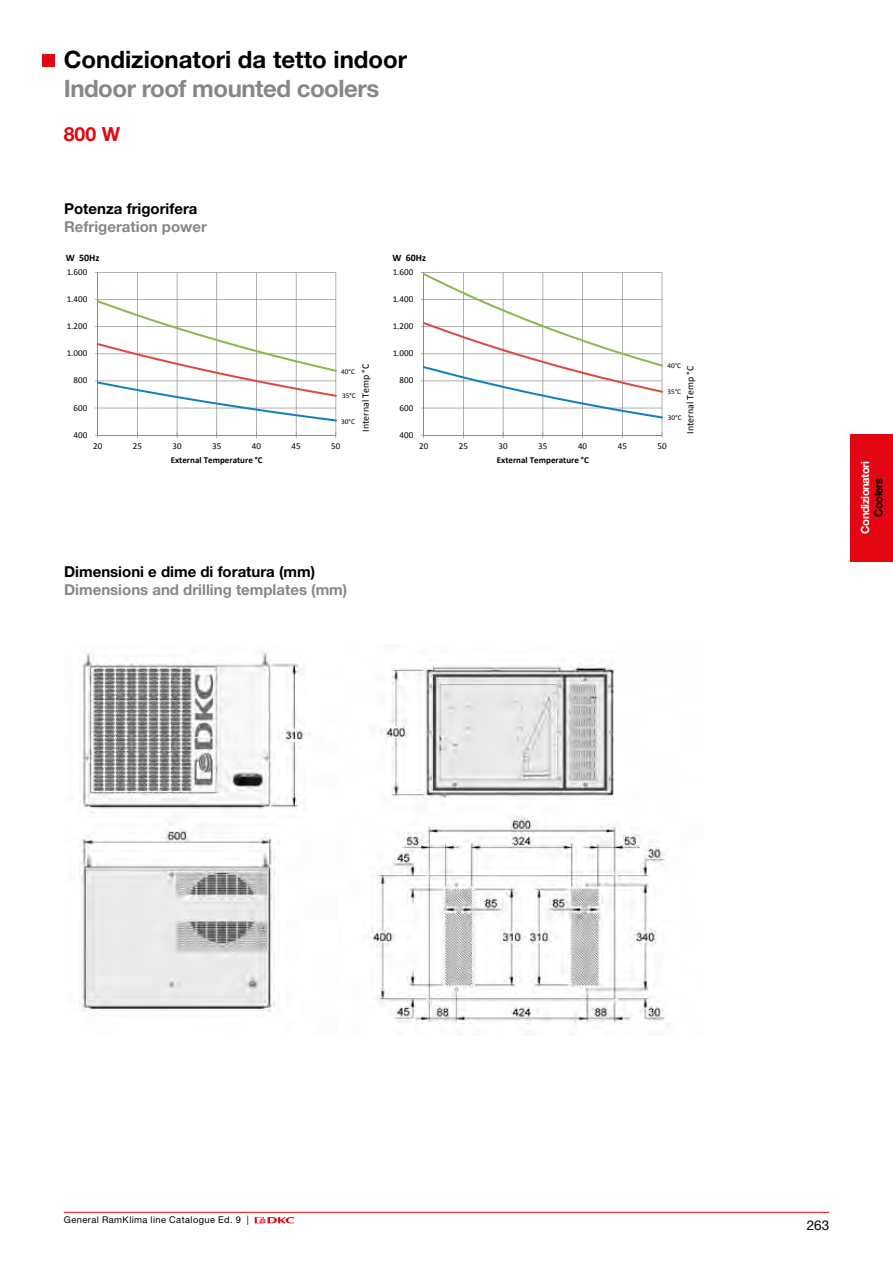
<style>
.page{position:relative;width:893px;height:1263px;background:#fff}
.page>*{position:absolute;margin:0;border:0;box-sizing:border-box;transform-origin:0 0}
.t1{font:700 24px "Helvetica Neue LT Std";color:#000}
.t2{font:700 24px "Helvetica Neue LT Std";letter-spacing:-.02em;color:#878787}
.t3{font:700 19.5px "Helvetica Neue LT Std";color:#e30613}
.t4{font:700 15px "Helvetica Neue LT Std";color:#878787}
.t5{font:700 15px "Helvetica Neue LT Std";color:#000}
.t6{font:13.5px "Helvetica Neue LT Std";color:#000}
.t7{font:700 11.25px "Helvetica Neue LT Std";letter-spacing:-.04em;color:#fff}
.t8{font:700 11.25px "Helvetica Neue LT Std";letter-spacing:-.04em;color:#000}
.t9{font:9.9px "Calibri";color:#000}
.t10{font:700 9.9px "Calibri";color:#000}
.t11{font:9.3px "Helvetica Neue LT Std";letter-spacing:.045em;color:#000}
.t12{font:9px "Calibri";color:#000}
.t13{font:700 9px "Calibri";color:#000}
.t14{font:7.2px "Calibri";color:#000}
</style>
<div class="page">
<hr style="left:64px;top:1212px;width:765px;height:1px;background:#e30613">
<div style="left:850px;top:434px;width:43px;height:127px;background:#e30613"></div>
<svg style="left:255px;top:1217px;width:39px;height:6px"></svg>
<div style="left:43px;top:54px;width:12px;height:13px;background:#e30613"></div>
<img style="left:79px;top:651px;width:586px;height:374px">
<hr style="left:98px;top:272px;width:238px;height:1px;background:#878787">
<hr style="left:137px;top:272px;width:1px;height:163px;background:#878787">
<hr style="left:177px;top:272px;width:1px;height:163px;background:#878787">
<hr style="left:216px;top:272px;width:1px;height:163px;background:#878787">
<hr style="left:256px;top:272px;width:1px;height:163px;background:#878787">
<hr style="left:296px;top:272px;width:1px;height:163px;background:#878787">
<hr style="left:336px;top:272px;width:1px;height:163px;background:#878787">
<hr style="left:97px;top:272px;width:1px;height:163px;background:#878787">
<hr style="left:98px;top:435px;width:238px;height:1px;background:#878787">
<svg style="left:95px;top:299px;width:241px;height:122px"></svg>
<hr style="left:463px;top:272px;width:1px;height:163px;background:#878787">
<hr style="left:503px;top:272px;width:1px;height:163px;background:#878787">
<hr style="left:542px;top:272px;width:1px;height:163px;background:#878787">
<hr style="left:582px;top:272px;width:1px;height:163px;background:#878787">
<hr style="left:622px;top:272px;width:1px;height:163px;background:#878787">
<hr style="left:662px;top:272px;width:1px;height:163px;background:#878787">
<hr style="left:423px;top:272px;width:1px;height:163px;background:#878787">
<hr style="left:424px;top:435px;width:238px;height:1px;background:#878787">
<svg style="left:421px;top:272px;width:242px;height:146px"></svg>
<h1 class="t1" style="left:64px;top:45px;width:345px">Condizionatori da tetto indoor</h1>
<h1 class="t2" style="left:64px;top:74px;width:317px">Indoor roof mounted coolers</h1>
<h2 class="t3" style="left:64px;top:122px;width:58px">800 W</h2>
<h3 class="t5" style="left:64px;top:199px;width:135px">Potenza frigorifera</h3>
<h3 class="t4" style="left:64px;top:217px;width:144px">Refrigeration power</h3>
<p class="t10" style="left:66px;top:251px;width:35px">W 50Hz</p>
<p class="t10" style="left:392px;top:251px;width:35px">W 60Hz</p>
<p class="t12" style="left:67px;top:266px;width:22px">1.600</p>
<p class="t12" style="left:393px;top:266px;width:22px">1.600</p>
<p class="t12" style="left:67px;top:293px;width:22px">1.400</p>
<p class="t12" style="left:393px;top:293px;width:22px">1.400</p>
<p class="t12" style="left:67px;top:321px;width:22px">1.200</p>
<p class="t12" style="left:393px;top:321px;width:22px">1.200</p>
<p class="t12" style="left:67px;top:348px;width:22px">1.000</p>
<p class="t12" style="left:393px;top:348px;width:22px">1.000</p>
<p class="t12" style="left:74px;top:375px;width:15px">800</p>
<p class="t12" style="left:74px;top:402px;width:15px">600</p>
<p class="t12" style="left:74px;top:429px;width:15px">400</p>
<p class="t14" style="left:667px;top:361px;width:15px">40°C</p>
<p class="t9" style="left:359px;top:432px;width:69px;rotate:-90deg">Internal Temp °C</p>
<p class="t9" style="left:684px;top:434px;width:69px;rotate:-90deg">Internal Temp °C</p>
<p class="t14" style="left:341px;top:367px;width:15px">40°C</p>
<p class="t12" style="left:400px;top:375px;width:15px">800</p>
<p class="t14" style="left:667px;top:387px;width:15px">35°C</p>
<p class="t14" style="left:342px;top:391px;width:15px">35°C</p>
<p class="t14" style="left:341px;top:417px;width:15px">30°C</p>
<p class="t12" style="left:400px;top:402px;width:15px">600</p>
<p class="t14" style="left:668px;top:413px;width:15px">30°C</p>
<p class="t12" style="left:400px;top:429px;width:15px">400</p>
<p class="t12" style="left:93px;top:441px;width:11px">20</p>
<p class="t12" style="left:133px;top:441px;width:11px">25</p>
<p class="t12" style="left:172px;top:441px;width:11px">30</p>
<p class="t12" style="left:212px;top:441px;width:11px">35</p>
<p class="t12" style="left:252px;top:441px;width:11px">40</p>
<p class="t12" style="left:292px;top:441px;width:11px">45</p>
<p class="t12" style="left:331px;top:441px;width:11px">50</p>
<p class="t13" style="left:171px;top:454px;width:93px">External Temperature °C</p>
<h3 class="t5" style="left:64px;top:562px;width:252px">Dimensioni e dime di foratura (mm)</h3>
<h3 class="t4" style="left:64px;top:580px;width:285px">Dimensions and drilling templates (mm)</h3>
<p class="t12" style="left:419px;top:441px;width:11px">20</p>
<p class="t12" style="left:459px;top:441px;width:11px">25</p>
<p class="t12" style="left:498px;top:441px;width:11px">30</p>
<p class="t12" style="left:538px;top:441px;width:11px">35</p>
<p class="t12" style="left:578px;top:441px;width:11px">40</p>
<p class="t12" style="left:618px;top:441px;width:11px">45</p>
<p class="t12" style="left:657px;top:441px;width:11px">50</p>
<p class="t13" style="left:497px;top:454px;width:93px">External Temperature °C</p>
<p class="t7" style="left:858px;top:534px;width:74px;rotate:-90deg">Condizionatori</p>
<p class="t8" style="left:871px;top:517px;width:41px;rotate:-90deg">Coolers</p>
<p class="t11" style="left:64px;top:1214px;width:187px">General RamKlima line Catalogue Ed. 9 |</p>
<h3 class="t6" style="left:807px;top:1217px;width:24px">263</h3>
</div>
